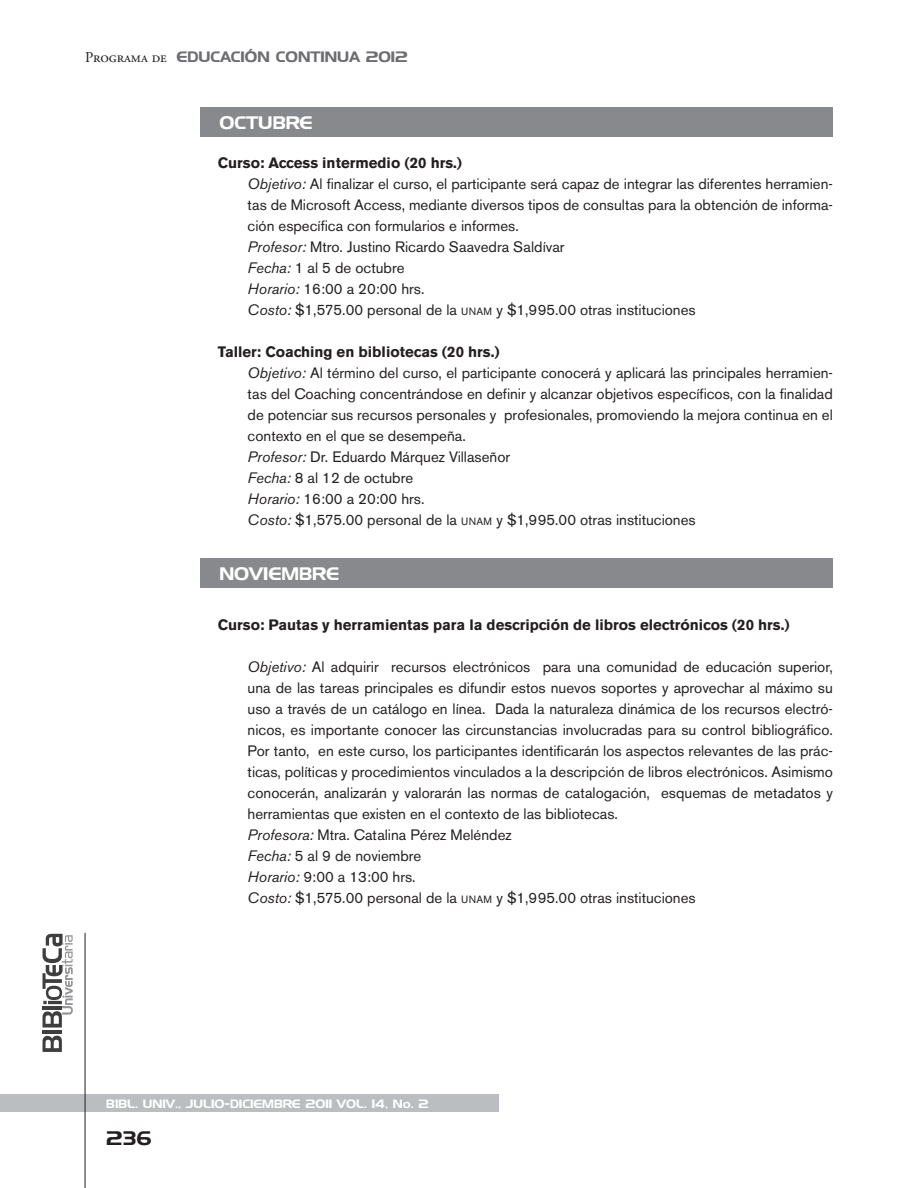
<style>
.page{position:relative;width:918px;height:1188px;background:#fff}
.page>*{position:absolute;margin:0;border:0;box-sizing:border-box;transform-origin:0 0}
.t1{font:19.5px "Denmark";color:#231f20}
.NOTICIAS_-_cabeza{font:18px "Denmark";color:#fff}
.CUERPO_-_Educ_Contin{font:15px/21px "Akzidenz Grotesk BE";color:#231f20;text-align:justify}
.Subtitulo_1{font:700 15px "Akzidenz Grotesk BE";color:#231f20}
.t2{font:15px "Denmark";color:#6c6d70}
.t3{font:12px "Denmark";color:#fff}
.s1{font-family:"Adobe Garamond Regular SC";color:#231f20}
.s2{font-style:italic}
.s3{font-size:10.5px}
</style>
<div class="page">
<svg style="left:43px;top:1036px;width:19px;height:16px"></svg>
<hr style="left:43px;top:1030px;width:19px;height:4px;background:#3e3e3f">
<svg style="left:43px;top:934px;width:30px;height:94px"></svg>
<div style="left:0;top:1094px;width:498px;height:17px;background:#bcbdc0"></div>
<hr style="left:85px;top:933px;width:1px;height:255px;background:#231f20">
<div style="left:201px;top:107px;width:632px;height:29px;background:#87898c"></div>
<div style="left:201px;top:558px;width:632px;height:29px;background:#87898c"></div>
<p class="t2" style="left:85px;top:48px;width:324px"><span class="s1">Programa de</span> EDUCACIÓN CONTINUA 2012</p>
<p class="NOTICIAS_-_cabeza" style="left:219px;top:112px;width:95px">OCTUBRE</p>
<p class="Subtitulo_1" style="left:218px;top:154px;width:246px">Curso: Access intermedio (20 hrs.)</p>
<p class="CUERPO_-_Educ_Contin" style="left:248px;top:174px;width:587px"><span class="s2">Objetivo:</span> Al finalizar el curso, el participante será capaz de integrar las diferentes herramien&shy;tas de Microsoft Access, mediante diversos tipos de consultas para la obtención de informa&shy;ción específica con formularios e informes.</p>
<p class="CUERPO_-_Educ_Contin" style="left:248px;top:237px;width:318px"><span class="s2">Profesor:</span> Mtro. Justino Ricardo Saavedra Saldívar</p>
<p class="CUERPO_-_Educ_Contin" style="left:248px;top:258px;width:158px"><span class="s2">Fecha:</span> 1 al 5 de octubre</p>
<p class="CUERPO_-_Educ_Contin" style="left:248px;top:279px;width:178px"><span class="s2">Horario:</span> 16:00 a 20:00 hrs.</p>
<p class="CUERPO_-_Educ_Contin" style="left:248px;top:300px;width:450px"><span class="s2">Costo:</span> $1,575.00 personal de la <span class="s3">UNAM</span> y $1,995.00 otras instituciones</p>
<p class="Subtitulo_1" style="left:218px;top:343px;width:283px">Taller: Coaching en bibliotecas (20 hrs.)</p>
<p class="CUERPO_-_Educ_Contin" style="left:248px;top:363px;width:587px"><span class="s2">Objetivo:</span> Al término del curso, el participante conocerá y aplicará las principales herramien&shy;tas del Coaching concentrándose en definir y alcanzar objetivos específicos, con la finalidad de potenciar sus recursos personales y profesionales, promoviendo la mejora continua en el contexto en el que se desempeña.</p>
<p class="CUERPO_-_Educ_Contin" style="left:248px;top:447px;width:264px"><span class="s2">Profesor:</span> Dr. Eduardo Márquez Villaseñor</p>
<p class="CUERPO_-_Educ_Contin" style="left:248px;top:468px;width:167px"><span class="s2">Fecha:</span> 8 al 12 de octubre</p>
<p class="CUERPO_-_Educ_Contin" style="left:248px;top:489px;width:178px"><span class="s2">Horario:</span> 16:00 a 20:00 hrs.</p>
<p class="CUERPO_-_Educ_Contin" style="left:248px;top:510px;width:450px"><span class="s2">Costo:</span> $1,575.00 personal de la <span class="s3">UNAM</span> y $1,995.00 otras instituciones</p>
<p class="NOTICIAS_-_cabeza" style="left:219px;top:563px;width:121px">NOVIEMBRE</p>
<p class="Subtitulo_1" style="left:218px;top:616px;width:573px">Curso: Pautas y herramientas para la descripción de libros electrónicos (20 hrs.)</p>
<p class="CUERPO_-_Educ_Contin" style="left:248px;top:657px;width:587px"><span class="s2">Objetivo:</span> Al adquirir recursos electrónicos para una comunidad de educación superior, una de las tareas principales es difundir estos nuevos soportes y aprovechar al máximo su uso a través de un catálogo en línea. Dada la naturaleza dinámica de los recursos electró&shy;nicos, es importante conocer las circunstancias involucradas para su control bibliográfico.<br>Por tanto, en este curso, los participantes identificarán los aspectos relevantes de las prác&shy;ticas, políticas y procedimientos vinculados a la descripción de libros electrónicos. Asimismo conocerán, analizarán y valorarán las normas de catalogación, esquemas de metadatos y herramientas que existen en el contexto de las bibliotecas.</p>
<p class="CUERPO_-_Educ_Contin" style="left:248px;top:825px;width:266px"><span class="s2">Profesora:</span> Mtra. Catalina Pérez Meléndez</p>
<p class="CUERPO_-_Educ_Contin" style="left:248px;top:846px;width:175px"><span class="s2">Fecha:</span> 5 al 9 de noviembre</p>
<p class="CUERPO_-_Educ_Contin" style="left:248px;top:867px;width:170px"><span class="s2">Horario:</span> 9:00 a 13:00 hrs.</p>
<p class="CUERPO_-_Educ_Contin" style="left:248px;top:888px;width:450px"><span class="s2">Costo:</span> $1,575.00 personal de la <span class="s3">UNAM</span> y $1,995.00 otras instituciones</p>
<p class="t3" style="left:106px;top:1096px;width:324px">BIBL. UNIV., JULIO-DICIEMBRE 2011 VOL. 14, No. 2</p>
<h1 class="t1" style="left:106px;top:1127px;width:47px">236</h1>
</div>
